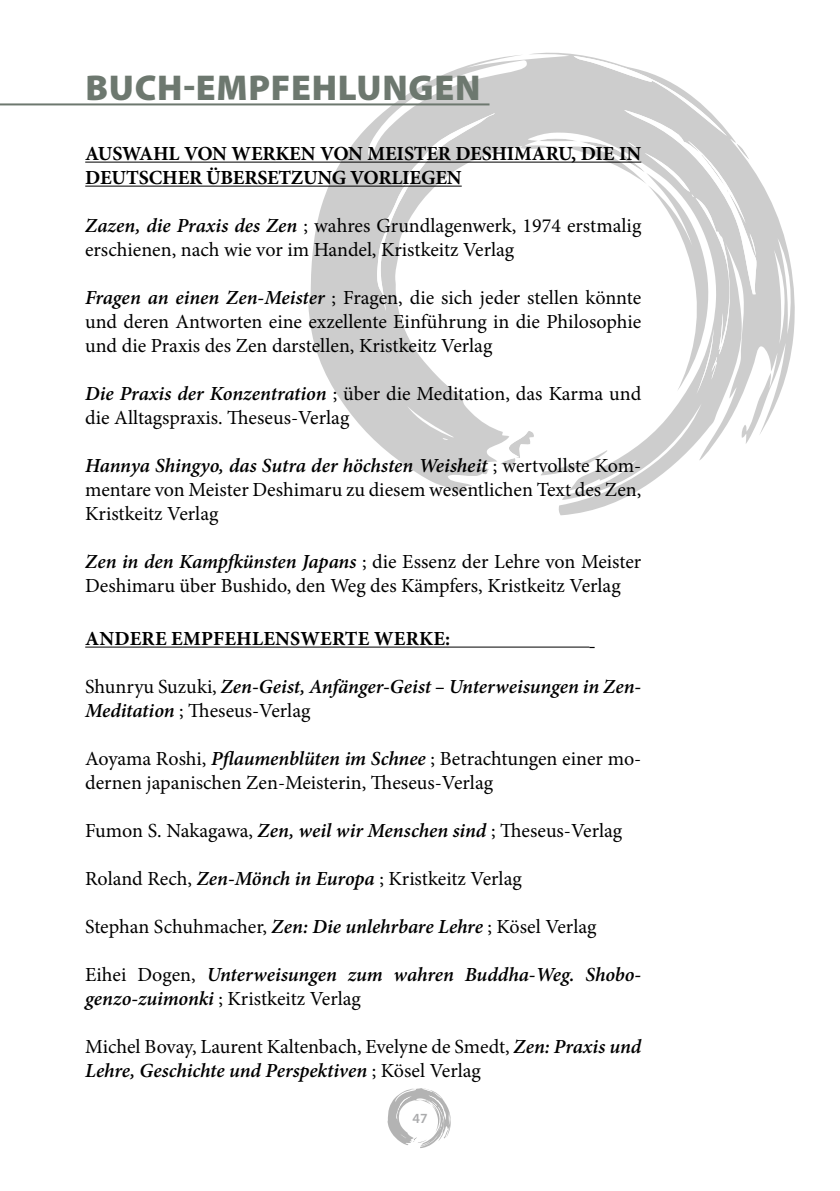
<style>
.page{position:relative;width:840px;height:1191px;background:#fff}
.page>*{position:absolute;margin:0;border:0;box-sizing:border-box;transform-origin:0 0}
.t1{font:900 36px "Myriad Pro";letter-spacing:.02em;color:#6d786f}
.t2{font:20px/24px "Minion Pro";color:#000}
.t3{font:italic 600 20px/24px "Minion Pro";color:#000}
.t4{font:700 20px "Minion Pro";letter-spacing:-.01em;color:#000}
.t5{font:600 14px "Myriad Pro";color:#87888a}
.s1{font-weight:600;font-style:italic}
.s2{font-weight:400;font-style:normal}
</style>
<div class="page">
<svg style="left:308px;top:52px;width:487px;height:463px"></svg>
<svg style="left:368px;top:60px;width:159px;height:251px"></svg>
<svg style="left:538px;top:56px;width:218px;height:338px"></svg>
<svg style="left:499px;top:431px;width:108px;height:44px"></svg>
<svg style="left:387px;top:1088px;width:64px;height:60px"></svg>
<hr style="left:85px;top:162px;width:556px;height:1px;background:#000">
<hr style="left:85px;top:186px;width:376px;height:1px;background:#000">
<hr style="left:85px;top:646px;width:504px;height:1px;background:#000">
<hr style="left:0;top:103px;width:489px;height:2px;background:#6d786f">
<h1 class="t1" style="left:85px;top:63px;width:396px">BUCH-EMPFEHLUNGEN</h1>
<p class="t4" style="left:85px;top:140px;width:53px">AUSWAHL</p>
<p class="t4" style="left:184px;top:140px;width:16px">VON</p>
<p class="t4" style="left:231px;top:140px;width:34px">WERKEN</p>
<p class="t4" style="left:320px;top:140px;width:16px">VON</p>
<p class="t4" style="left:367px;top:140px;width:60px">MEISTER</p>
<p class="t4" style="left:455px;top:140px;width:51px">DESHIMAR</p>
<p class="t4" style="left:557px;top:140px;width:35px">U, DIE</p>
<p class="t4" style="left:618px;top:140px;width:12px">IN</p>
<p class="t4" style="left:85px;top:164px;width:91px">DEUTSCHER</p>
<p class="t4" style="left:206px;top:164px;width:158px">ÜBERSETZUNG VORLIEGEN</p>
<p class="t2" style="left:85px;top:214px;width:557px"><span class="s1">Zazen, die Praxis des Zen</span> ; wahres Grundlagenwerk, 1974 erstmalig erschienen, nach wie vor im Handel, Kristkeitz Verlag</p>
<p class="t2" style="left:85px;top:286px;width:557px;text-align:justify"><span class="s1">Fragen an einen Zen-Meister</span> ; Fragen, die sich jeder stellen könnte und deren Antworten eine exzellente Einführung in die Philosophie und die Praxis des Zen darstellen, Kristkeitz Verlag</p>
<p class="t2" style="left:85px;top:382px;width:557px"><span class="s1">Die Praxis der Konzentration</span> ; über die Meditation, das Karma und die Alltagspraxis. Theseus-Verlag</p>
<p class="t2" style="left:85px;top:454px;width:557px;text-align:justify"><span class="s1">Hannya Shingyo, das Sutra der höchsten Weisheit</span> ; wertvollste Kom&shy;mentare von Meister Deshimaru zu diesem wesentlichen Text des Zen, Kristkeitz Verlag</p>
<p class="t2" style="left:85px;top:550px;width:557px"><span class="s1">Zen in den Kampfkünsten Japans</span> ; die Essenz der Lehre von Meister<br>Deshimaru über Bushido, den Weg des Kämpfers, Kristkeitz Verlag</p>
<p class="t4" style="left:85px;top:624px;width:29px">ANDERE</p>
<p class="t4" style="left:171px;top:624px;width:15px">EMPFEHLEN</p>
<p class="t4" style="left:290px;top:624px;width:26px">SWERTE</p>
<p class="t4" style="left:374px;top:624px;width:34px">WERKE</p>
<p class="t4" style="left:445px;top:624px;width:7px">:</p>
<p class="t3" style="left:85px;top:674px;width:557px"><span class="s2">Shunryu Suzuki,</span> Zen-Geist, Anfänger-Geist – Unterweisungen in Zen-<br>Meditation <span class="s2">; Theseus-Verlag</span></p>
<p class="t2" style="left:85px;top:747px;width:557px">Aoyama Roshi, <span class="s1">Pflaumenblüten im Schnee</span> ; Betrachtungen einer mo&shy;dernen japanischen Zen-Meisterin, Theseus-Verlag</p>
<p class="t2" style="left:85px;top:819px;width:538px">Fumon S. Nakagawa, <span class="s1">Zen, weil wir Menschen sind</span> ; Theseus-Verlag</p>
<p class="t2" style="left:85px;top:867px;width:438px">Roland Rech, <span class="s1">Zen-Mönch in Europa</span> ; Kristkeitz Verlag</p>
<p class="t2" style="left:85px;top:915px;width:512px">Stephan Schuhmacher, <span class="s1">Zen: Die unlehrbare Lehre</span> ; Kösel Verlag</p>
<p class="t3" style="left:85px;top:962px;width:557px"><span class="s2">Eihei Dogen,</span> Unterweisungen zum wahren Buddha-Weg. Shobo&shy;genzo-zuimonki <span class="s2">; Kristkeitz Verlag</span></p>
<p class="t2" style="left:85px;top:1035px;width:557px">Michel Bovay, Laurent Kaltenbach, Evelyne de Smedt, <span class="s1">Zen: Praxis und<br>Lehre, Geschichte und Perspektiven</span> ; Kösel Verlag</p>
<p class="t5" style="left:412px;top:1109px;width:17px">47</p>
</div>
